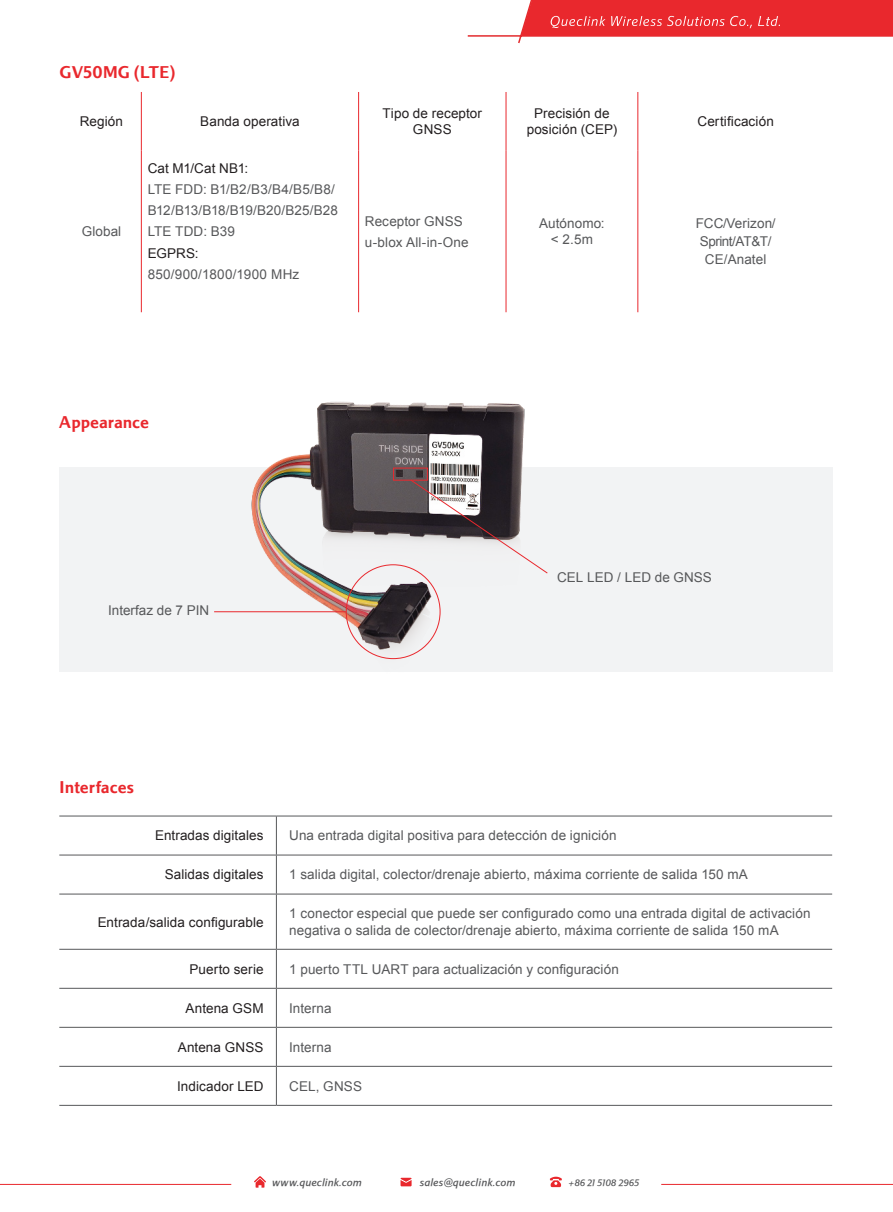
<style>
.page{position:relative;width:893px;height:1212px;background:#fff}
.page>*{position:absolute;margin:0;border:0;box-sizing:border-box;transform-origin:0 0}
.t1{font:700 16.5px "Marriott";color:#e9282d}
.t2{font:13.5px/21.3px "Arial";letter-spacing:.005em;color:#57585a}
.t3{font:13.5px/16.2px "Arial";letter-spacing:.01em;color:#231f20;text-align:center}
.t4{font:13.5px "Arial";color:#57585a}
.t5{font:italic 500 10.5px "Marriott";letter-spacing:.01em;color:#57585a}
.t6{font:italic 500 9px "Marriott";letter-spacing:.015em;color:#57585a}
.s1{font-style:inherit}
</style>
<div class="page">
<svg style="left:254px;top:1176px;width:12px;height:11px"></svg>
<svg style="left:401px;top:1178px;width:11px;height:8px"></svg>
<svg style="left:550px;top:1177px;width:12px;height:10px"></svg>
<hr style="left:661px;top:1184px;width:232px;height:1px;background:#e9282d">
<hr style="left:0;top:1184px;width:231px;height:1px;background:#e9282d">
<svg style="left:467px;top:0;width:426px;height:44px"></svg>
<div style="left:59px;top:467px;width:774px;height:205px;background:#f2f3f4"></div>
<img style="left:242px;top:401px;width:283px;height:259px">
<hr style="left:59px;top:816px;width:217px;height:1px;background:#57585a">
<hr style="left:276px;top:816px;width:556px;height:1px;background:#57585a">
<hr style="left:276px;top:816px;width:1px;height:39px;background:#57585a">
<hr style="left:59px;top:855px;width:217px;height:1px;background:#57585a">
<hr style="left:276px;top:855px;width:556px;height:1px;background:#57585a">
<hr style="left:276px;top:855px;width:1px;height:39px;background:#57585a">
<hr style="left:59px;top:894px;width:217px;height:1px;background:#57585a">
<hr style="left:276px;top:894px;width:556px;height:1px;background:#57585a">
<hr style="left:276px;top:894px;width:1px;height:55px;background:#57585a">
<hr style="left:59px;top:949px;width:217px;height:1px;background:#57585a">
<hr style="left:276px;top:949px;width:556px;height:1px;background:#57585a">
<hr style="left:276px;top:950px;width:1px;height:38px;background:#57585a">
<hr style="left:59px;top:988px;width:217px;height:1px;background:#57585a">
<hr style="left:276px;top:988px;width:556px;height:1px;background:#57585a">
<hr style="left:276px;top:989px;width:1px;height:38px;background:#57585a">
<hr style="left:59px;top:1027px;width:217px;height:1px;background:#57585a">
<hr style="left:276px;top:1027px;width:556px;height:1px;background:#57585a">
<hr style="left:276px;top:1028px;width:1px;height:38px;background:#57585a">
<hr style="left:276px;top:1067px;width:1px;height:38px;background:#57585a">
<hr style="left:59px;top:1105px;width:217px;height:1px;background:#57585a">
<hr style="left:276px;top:1105px;width:556px;height:1px;background:#57585a">
<hr style="left:59px;top:1066px;width:217px;height:1px;background:#57585a">
<hr style="left:276px;top:1066px;width:556px;height:1px;background:#57585a">
<div style="left:393px;top:468px;width:35px;height:12px;border:1px solid #e9282d"></div>
<svg style="left:410px;top:479px;width:138px;height:95px"></svg>
<hr style="left:214px;top:611px;width:132px;height:1px;background:#e9282d">
<hr style="left:506px;top:92px;width:1px;height:59px;background:#e9282d">
<hr style="left:637px;top:92px;width:1px;height:59px;background:#e9282d">
<hr style="left:506px;top:151px;width:1px;height:161px;background:#e9282d">
<hr style="left:637px;top:151px;width:1px;height:161px;background:#e9282d">
<hr style="left:141px;top:92px;width:1px;height:59px;background:#e9282d">
<hr style="left:358px;top:92px;width:1px;height:59px;background:#e9282d">
<hr style="left:141px;top:151px;width:1px;height:161px;background:#e9282d">
<hr style="left:358px;top:151px;width:1px;height:161px;background:#e9282d">
<p class="t1" style="left:60px;top:61px;width:118px">GV50MG (LTE)</p>
<p class="t3" style="left:80px;top:113px;width:45px">Región</p>
<p class="t3" style="left:200px;top:113px;width:101px">Banda operativa</p>
<p class="t3" style="left:383px;top:105px;width:101px">Tipo de receptor<br>GNSS</p>
<p class="t3" style="left:527px;top:105px;width:92px">Precisión de posición (CEP)</p>
<p class="t3" style="left:697px;top:113px;width:78px">Certificación</p>
<p class="t2" style="left:82px;top:221px;width:41px">Global</p>
<p class="t3" style="left:148px;top:160px;width:102px">Cat M1/Cat NB1:</p>
<p class="t2" style="left:148px;top:178px;width:192px">LTE FDD: B1/B2/B3/B4/B5/B8/<br>B12/B13/B18/B19/B20/B25/B28<br>LTE TDD: B39</p>
<p class="t3" style="left:148px;top:245px;width:52px">EGPRS:</p>
<p class="t2" style="left:148px;top:264px;width:153px">850/900/1800/1900 MHz</p>
<p class="t2" style="left:365px;top:210px;width:105px">Receptor GNSS u-blox All-in-One</p>
<p class="t2" style="left:539px;top:215px;width:67px;line-height:16.2px;text-align:center">Autónomo: &lt; 2.5m</p>
<p class="t2" style="left:696px;top:215px;width:81px;line-height:18px;text-align:center">FCC/Verizon/<br><span class="s1">Sprint/</span>AT&amp;T/<br>CE<span class="s1">/Anatel</span></p>
<p class="t1" style="left:59px;top:411px;width:91px">Appearance</p>
<p class="t4" style="left:108px;top:603px;width:103px">Interfaz de 7 PIN</p>
<p class="t4" style="left:557px;top:570px;width:156px"><span class="s1">CEL LED /</span> LED de GNSS</p>
<p class="t1" style="left:59px;top:776px;width:76px">Interfaces</p>
<p class="t3" style="left:155px;top:828px;width:110px">Entradas digitales</p>
<p class="t2" style="left:289px;top:825px;width:329px">Una entrada digital positiva para detección de ignición</p>
<p class="t3" style="left:165px;top:867px;width:100px">Salidas digitales</p>
<p class="t2" style="left:289px;top:864px;width:460px">1 salida digital, colector/drenaje abierto, máxima corriente de salida 150 mA</p>
<p class="t3" style="left:98px;top:914px;width:167px">Entrada/salida configurable</p>
<p class="t2" style="left:289px;top:906px;width:523px;line-height:16.2px">1 conector especial que puede ser configurado como una entrada digital de activación negativa o salida de colector/drenaje abierto, máxima corriente de salida 150 mA</p>
<p class="t3" style="left:189px;top:961px;width:76px">Puerto serie</p>
<p class="t2" style="left:289px;top:958px;width:331px">1 puerto TTL UART para actualización y configuración</p>
<p class="t3" style="left:186px;top:1000px;width:80px">Antena GSM</p>
<p class="t2" style="left:289px;top:997px;width:44px">Interna</p>
<p class="t3" style="left:178px;top:1039px;width:87px">Antena GNSS</p>
<p class="t2" style="left:289px;top:1036px;width:44px">Interna</p>
<p class="t3" style="left:177px;top:1078px;width:88px">Indicador LED</p>
<p class="t2" style="left:289px;top:1075px;width:74px">CEL, GNSS</p>
<p class="t5" style="left:273px;top:1176px;width:91px">www.queclink.com</p>
<p class="t5" style="left:420px;top:1176px;width:97px">sales@queclink.com</p>
<p class="t6" style="left:569px;top:1177px;width:72px">+86 21 5108 2965</p>
</div>
